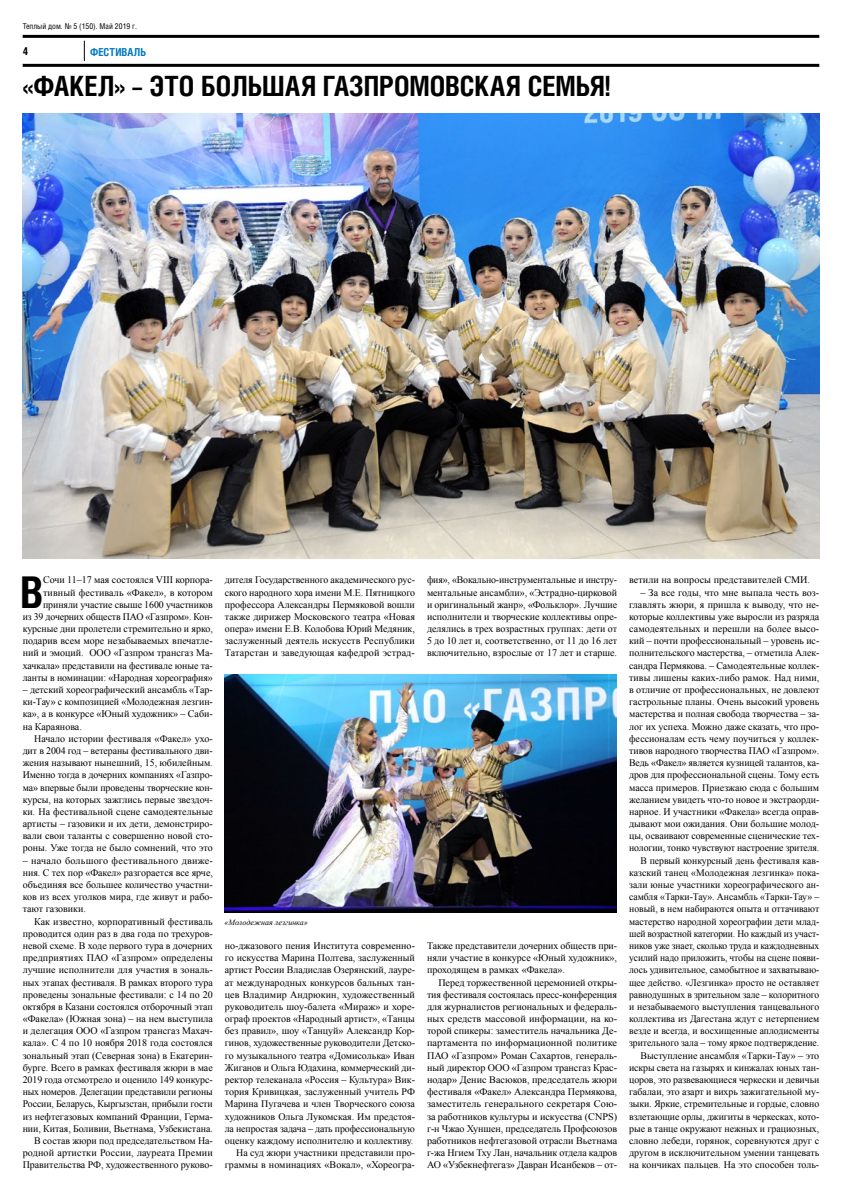
<style>
.page{position:relative;width:842px;height:1191px;background:#fff}
.page>*{position:absolute;margin:0;border:0;box-sizing:border-box;transform-origin:0 0}
.t1{font:700 43.7px "Helios Cond";color:#000}
.t2{font:700 27.9px "Helios Cond";letter-spacing:-.005em;color:#000}
.t3{font:700 11px "Helios Cond";letter-spacing:.01em;color:#0079c1}
.t4{font:700 11px "Helios Cond";color:#000}
.t5{font:10px/12.2px "Times New Roman";color:#000;text-align:justify}
.t6{font:8px "Helios Cond";color:#000}
.t7{font:italic 8px "Times New Roman";color:#000}
</style>
<div class="page">
<svg style="left:84px;top:41px;width:1px;height:20px"></svg>
<hr style="left:23px;top:64px;width:196px;height:3px;background:#000">
<hr style="left:23px;top:35px;width:796px;height:3px;background:#000">
<hr style="left:219px;top:64px;width:600px;height:3px;background:#000">
<img style="left:22px;top:113px;width:797px;height:446px">
<img style="left:224px;top:674px;width:393px;height:239px">
<p class="t6" style="left:23px;top:21px;width:116px">Теплый дом. № 5 (150). Май 2019 г.</p>
<p class="t3" style="left:90px;top:45px;width:58px">Фестиваль</p>
<p class="t4" style="left:23px;top:45px;width:7px">4</p>
<h2 class="t2" style="left:23px;top:69px;width:48px">«ФАКЕЛ</h2>
<h2 class="t2" style="left:115px;top:69px;width:444px">» – ЭТО большая газпромовская СЕМЬЯ</h2>
<h2 class="t2" style="left:605px;top:69px;width:7px">!</h2>
<h1 class="t1" style="left:20px;top:566px;width:21px">В</h1>
<p class="t5" style="left:23px;top:573px;width:192px;text-align:right">Сочи 11–17 мая состоялся VIII корпора&shy;тивный фестиваль «Факел», в котором приняли участие свыше 1600 участников<br>из 39 дочерних обществ ПАО «Газпром». Кон&shy;курсные дни пролетели стремительно и ярко, подарив всем море незабываемых впечатле&shy;ний и эмоций. ООО «Газпром трансгаз Ма&shy;хачкала» представили на фестивале юные та&shy;ланты в номинации: «Народная хореография»</p>
<p class="t5" style="left:23px;top:683px;width:192px">– детский хореографический ансамбль «Тар&shy;ки-Тау» с композицией «Молодежная лезгин&shy;ка», а в конкурсе «Юный художник» – Саби&shy;на Караянова.</p>
<p class="t5" style="left:23px;top:732px;width:192px;text-indent:11px">Начало истории фестиваля «Факел» ухо&shy;дит в 2004 год – ветераны фестивального дви&shy;жения называют нынешний, 15, юбилейным.<br>Именно тогда в дочерних компаниях «Газпро&shy;ма» впервые были проведены творческие кон&shy;курсы, на которых зажглись первые звездоч&shy;ки. На фестивальной сцене самодеятельные артисты – газовики и их дети, демонстриро&shy;вали свои таланты с совершенно новой сто&shy;роны. Уже тогда не было сомнений, что это</p>
<p class="t5" style="left:23px;top:854px;width:192px">– начало большого фестивального движе&shy;ния. С тех пор «Факел» разгорается все ярче, объединяя все большее количество участни&shy;ков из всех уголков мира, где живут и рабо&shy;тают газовики.</p>
<p class="t5" style="left:23px;top:915px;width:192px;text-align:right">Как известно, корпоративный фестиваль проводится один раз в два года по трехуров&shy;невой схеме. В ходе первого тура в дочерних предприятиях ПАО «Газпром» определены лучшие исполнители для участия в зональ&shy;ных этапах фестиваля. В рамках второго тура проведены зональные фестивали: с 14 по 20 октября в Казани состоялся отборочный этап «Факела» (Южная зона) – на нем выступила и делегация ООО «Газпром трансгаз Махач&shy;кала». С 4 по 10 ноября 2018 года состоялся зональный этап (Северная зона) в Екатерин&shy;бурге. Всего в рамках фестиваля жюри в мае 2019 года отсмотрело и оценило 149 конкурс&shy;ных номеров. Делегации представили регионы России, Беларусь, Кыргызстан, прибыли гости из нефтегазовых компаний Франции, Герма&shy;нии, Китая, Боливии, Вьетнама, Узбекистана.<br>В состав жюри под председательством На&shy;родной артистки России, лауреата Премии Правительства РФ, художественного руково-</p>
<p class="t5" style="left:225px;top:573px;width:192px">дителя Государственного академического рус&shy;ского народного хора имени М.Е. Пятницкого профессора Александры Пермяковой вошли также дирижер Московского театра «Новая опера» имени Е.В. Колобова Юрий Медяник, заслуженный деятель искусств Республики Татарстан и заведующая кафедрой эстрад-</p>
<p class="t7" style="left:224px;top:916px;width:85px">«Молодежная лезгинка»</p>
<p class="t5" style="left:225px;top:939px;width:192px;text-align:right">но-джазового пения Института современно&shy;го искусства Марина Полтева, заслуженный артист России Владислав Озерянский, лауре&shy;ат международных конкурсов бальных тан&shy;цев Владимир Андрюкин, художественный руководитель шоу-балета «Мираж» и хоре&shy;ограф проектов «Народный артист», «Танцы без правил», шоу «Танцуй» Александр Кор&shy;гинов, художественные руководители Детско&shy;го музыкального театра «Домисолька» Иван Жиганов и Ольга Юдахина, коммерческий ди&shy;ректор телеканала «Россия – Культура» Вик&shy;тория Кривицкая, заслуженный учитель РФ Марина Пугачева и член Творческого союза художников Ольга Лукомская. Им предстоя&shy;ла непростая задача – дать профессиональную оценку каждому исполнителю и коллективу.<br>На суд жюри участники представили про&shy;граммы в номинациях «Вокал», «Хореогра-</p>
<p class="t5" style="left:427px;top:573px;width:192px">фия», «Вокально-инструментальные и инстру&shy;ментальные ансамбли», «Эстрадно-цирковой и оригинальный жанр», «Фольклор». Лучшие исполнители и творческие коллективы опре&shy;делялись в трех возрастных группах: дети от 5 до 10 лет и, соответственно, от 11 до 16 лет включительно, взрослые от 17 лет и старше.</p>
<p class="t5" style="left:427px;top:939px;width:192px">Также представители дочерних обществ при&shy;няли участие в конкурсе «Юный художник», проходящем в рамках «Факела».</p>
<p class="t5" style="left:427px;top:976px;width:192px;text-indent:11px">Перед торжественной церемонией откры&shy;тия фестиваля состоялась пресс-конференция для журналистов региональных и федераль&shy;ных средств массовой информации, на ко&shy;торой спикеры: заместитель начальника Де&shy;партамента по информационной политике ПАО «Газпром» Роман Сахартов, генераль&shy;ный директор ООО «Газпром трансгаз Крас&shy;нодар» Денис Васюков, председатель жюри фестиваля «Факел» Александра Пермякова, заместитель генерального секретаря Сою&shy;за работников культуры и искусства (CNPS) г-н Чжао Хуншен, председатель Профсоюзов работников нефтегазовой отрасли Вьетнама г-жа Нгием Тху Лан, начальник отдела кадров АО «Узбекнефтегаз» Давран Исанбеков – от-</p>
<p class="t5" style="left:629px;top:573px;width:182px">ветили на вопросы представителей СМИ.</p>
<p class="t5" style="left:629px;top:586px;width:192px;text-align:right">– За все годы, что мне выпала честь воз&shy;главлять жюри, я пришла к выводу, что не&shy;которые коллективы уже выросли из разряда самодеятельных и перешли на более высо&shy;кий – почти профессиональный – уровень ис&shy;полнительского мастерства, – отметила Алек&shy;сандра Пермякова. – Самодеятельные коллек&shy;тивы лишены каких-либо рамок. Над ними, в отличие от профессиональных, не довлеют гастрольные планы. Очень высокий уровень мастерства и полная свобода творчества – за&shy;лог их успеха. Можно даже сказать, что про&shy;фессионалам есть чему поучиться у коллек&shy;тивов народного творчества ПАО «Газпром».<br>Ведь «Факел» является кузницей талантов, ка&shy;дров для профессиональной сцены. Тому есть масса примеров. Приезжаю сюда с большим желанием увидеть что-то новое и экстраорди&shy;нарное. И участники «Факела» всегда оправ&shy;дывают мои ожидания. Они большие молод&shy;цы, осваивают современные сценические тех&shy;нологии, тонко чувствуют настроение зрителя.<br>В первый конкурсный день фестиваля кав&shy;казский танец «Молодежная лезгинка» пока&shy;зали юные участники хореографического ан&shy;самбля «Тарки-Тау». Ансамбль «Тарки-Тау» – новый, в нем набираются опыта и оттачивают мастерство народной хореографии дети млад&shy;шей возрастной категории. Но каждый из участ&shy;ников уже знает, сколько труда и каждодневных усилий надо приложить, чтобы на сцене появи&shy;лось удивительное, самобытное и захватываю&shy;щее действо. «Лезгинка» просто не оставляет равнодушных в зрительном зале – колоритного и незабываемого выступления танцевального коллектива из Дагестана ждут с нетерпением везде и всегда, и восхищенные аплодисменты зрительного зала – тому яркое подтверждение.<br>Выступление ансамбля «Тарки-Тау» – это искры света на газырях и кинжалах юных тан&shy;цоров, это развевающиеся черкески и девичьи габалаи, это азарт и вихрь зажигательной му&shy;зыки. Яркие, стремительные и гордые, словно взлетающие орлы, джигиты в черкесках, кото&shy;рые в танце окружают нежных и грациозных, словно лебеди, горянок, соревнуются друг с другом в исключительном умении танцевать на кончиках пальцев. На это способен толь-</p>
</div>
